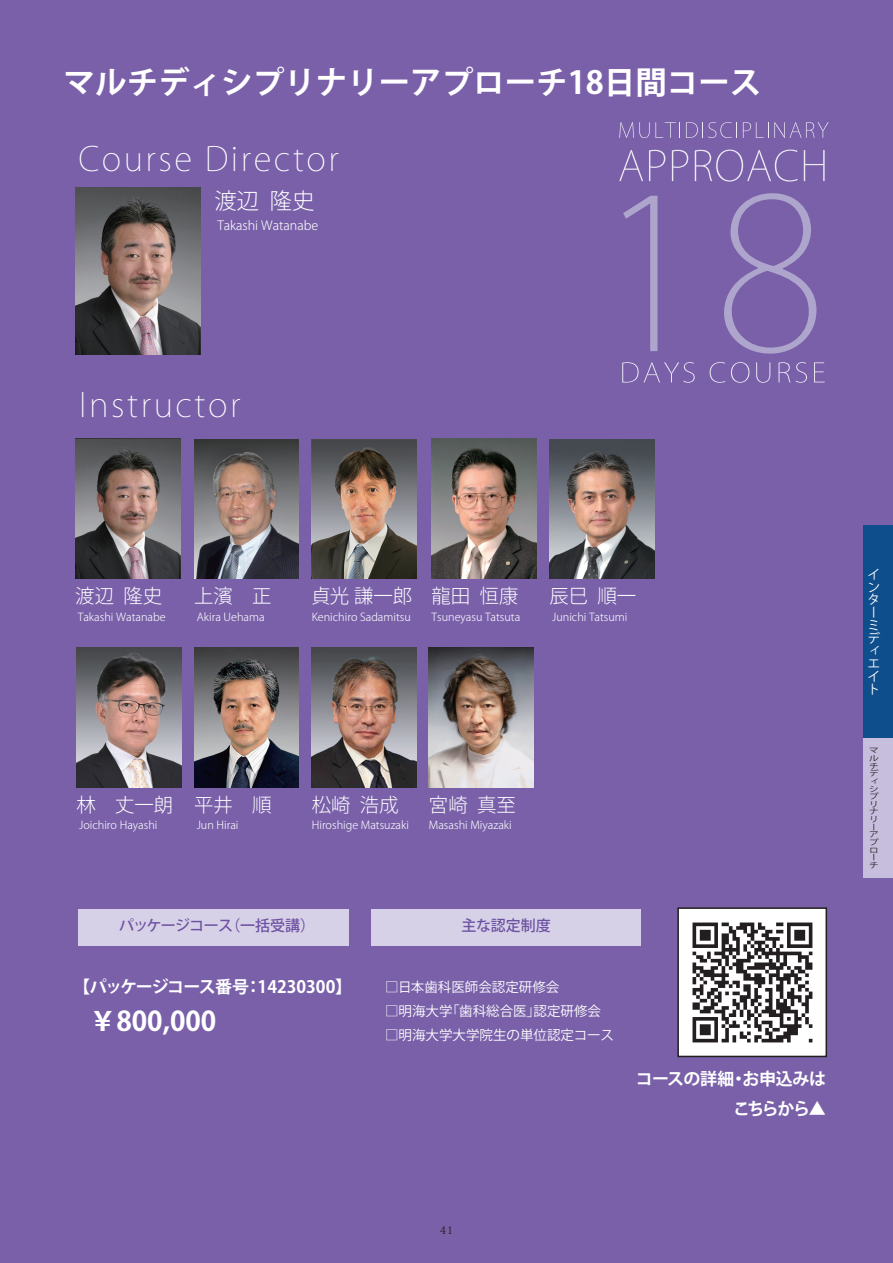
<style>
.page{position:relative;width:893px;height:1263px;background:#7960a9}
.page>*{position:absolute;margin:0;border:0;box-sizing:border-box;transform-origin:0 0}
.t1{font:200 33px "Koz Go Pr 6 N";letter-spacing:.075em;color:#fff}
.t2{font:700 31.5px "Koz Go Pro";color:#fff}
.t3{font:700 27px "Koz Go Pro";color:#fff}
.t4{font:300 22.35px "Koz Go Pro";color:#fff}
.t5{font:300 19.35px "Koz Go Pro";color:#fff}
.t6{font:700 16.95px "Koz Go Pro";letter-spacing:-.02em;color:#fff}
.t7{font:700 16.95px/30px "Koz Go Pro";letter-spacing:-.04em;color:#fff;text-align:right}
.t8{font:500 15px "Koz Go Pro";letter-spacing:-.045em;color:#6e52a2}
.t9{font:500 15px "Koz Go Pro";letter-spacing:-.02em;color:#6e52a2}
.t10{font:13.5px "Koz Go Pro";color:#fff}
.t11{font:12.75px/12.8px "Koz Go Pr 6 N";color:#fff}
.t12{font:300 12.6px "Koz Go Pro";color:#fff}
.t13{font:300 10.95px "Koz Go Pro";color:#fff}
.t14{font:10.65px "Koz Min Pro";color:#231f20}
.t15{font:7.65px/7.6px "Koz Go Pr 6 N";color:#231f20;scale:1.25 1}
</style>
<div class="page">
<img style="left:75px;top:187px;width:125px;height:167px">
<div style="left:372px;top:909px;width:269px;height:36px;background:#d7d1e8"></div>
<div style="left:78px;top:909px;width:271px;height:36px;background:#d7d1e8"></div>
<img style="left:76px;top:647px;width:105px;height:140px">
<img style="left:194px;top:647px;width:105px;height:140px">
<img style="left:312px;top:647px;width:104px;height:140px">
<img style="left:429px;top:647px;width:105px;height:140px">
<img style="left:680px;top:910px;width:144px;height:144px">
<div style="left:677px;top:907px;width:150px;height:150px;border:2px solid #231f20"></div>
<img style="left:549px;top:439px;width:105px;height:140px">
<img style="left:75px;top:439px;width:105px;height:140px">
<img style="left:194px;top:439px;width:105px;height:140px">
<img style="left:312px;top:439px;width:104px;height:140px">
<img style="left:432px;top:439px;width:104px;height:139px">
<svg style="left:623px;top:196px;width:34px;height:155px"></svg>
<svg style="left:724px;top:193px;width:92px;height:161px"></svg>
<svg style="left:622px;top:362px;width:73px;height:21px"></svg>
<svg style="left:710px;top:362px;width:15px;height:21px"></svg>
<svg style="left:731px;top:362px;width:18px;height:21px"></svg>
<svg style="left:756px;top:362px;width:14px;height:21px"></svg>
<svg style="left:778px;top:362px;width:12px;height:20px"></svg>
<svg style="left:796px;top:362px;width:11px;height:21px"></svg>
<svg style="left:814px;top:362px;width:11px;height:20px"></svg>
<svg style="left:619px;top:122px;width:61px;height:16px"></svg>
<svg style="left:686px;top:122px;width:51px;height:16px"></svg>
<svg style="left:743px;top:122px;width:86px;height:16px"></svg>
<svg style="left:619px;top:150px;width:24px;height:31px"></svg>
<svg style="left:649px;top:150px;width:16px;height:31px"></svg>
<svg style="left:672px;top:150px;width:16px;height:31px"></svg>
<svg style="left:695px;top:150px;width:103px;height:32px"></svg>
<svg style="left:804px;top:150px;width:21px;height:31px"></svg>
<div style="left:863px;top:525px;width:30px;height:213px;background:#0f4e8c"></div>
<div style="left:863px;top:738px;width:30px;height:139px;background:#c7bddd"></div>
<h2 class="t2" style="left:64px;top:62px;width:699px">マルチディシプリナリーアプローチ18日間コース</h2>
<h1 class="t1" style="left:78px;top:141px;width:262px">Course Director</h1>
<h3 class="t4" style="left:214px;top:187px;width:101px">渡辺 隆史</h3>
<p class="t12" style="left:217px;top:217px;width:102px">Takashi Watanabe</p>
<h1 class="t1" style="left:79px;top:386px;width:163px">Instructor</h1>
<h3 class="t5" style="left:75px;top:584px;width:88px">渡辺 隆史</h3>
<p class="t13" style="left:78px;top:610px;width:89px">Takashi Watanabe</p>
<h3 class="t5" style="left:194px;top:584px;width:79px">上濱　正</h3>
<p class="t13" style="left:197px;top:610px;width:69px">Akira Uehama</p>
<h3 class="t5" style="left:311px;top:584px;width:102px">貞光 謙一郎</h3>
<p class="t13" style="left:312px;top:610px;width:101px">Kenichiro Sadamitsu</p>
<h3 class="t5" style="left:432px;top:583px;width:88px">龍田 恒康</h3>
<p class="t13" style="left:432px;top:609px;width:90px">Tsuneyasu Tatsuta</p>
<h3 class="t5" style="left:549px;top:584px;width:88px">辰巳 順一</h3>
<p class="t13" style="left:552px;top:610px;width:77px">Junichi Tatsumi</p>
<h3 class="t5" style="left:76px;top:792px;width:98px">林　丈一朗</h3>
<p class="t13" style="left:79px;top:818px;width:80px">Joichiro Hayashi</p>
<h3 class="t5" style="left:194px;top:792px;width:79px">平井　順</h3>
<p class="t13" style="left:197px;top:818px;width:43px">Jun Hirai</p>
<h3 class="t5" style="left:312px;top:792px;width:88px">松崎 浩成</h3>
<p class="t13" style="left:312px;top:818px;width:99px">Hiroshige Matsuzaki</p>
<h3 class="t5" style="left:429px;top:792px;width:88px">宮崎 真至</h3>
<p class="t13" style="left:429px;top:818px;width:84px">Masashi Miyazaki</p>
<h3 class="t8" style="left:119px;top:916px;width:197px">パッケージコース（一括受講）</h3>
<h3 class="t9" style="left:461px;top:916px;width:91px">主な認定制度</h3>
<h3 class="t6" style="left:73px;top:976px;width:281px">【パッケージコース番号：14230300】</h3>
<h3 class="t3" style="left:89px;top:1004px;width:129px">￥800,000</h3>
<p class="t10" style="left:385px;top:978px;width:176px">□日本歯科医師会認定研修会</p>
<p class="t10" style="left:385px;top:1002px;width:217px">□明海大学「歯科総合医」認定研修会</p>
<p class="t10" style="left:385px;top:1026px;width:230px">□明海大学大学院生の単位認定コース</p>
<h3 class="t7" style="left:636px;top:1065px;width:192px">コースの詳細・お申込みはこちらから▲</h3>
<p class="t11" style="left:867px;top:568px;width:14px">インターミディエイト</p>
<p class="t15" style="left:869px;top:747px;width:9px">マルチディシプリナリーアプローチ</p>
<p class="t14" style="left:440px;top:1222px;width:15px">41</p>
</div>
